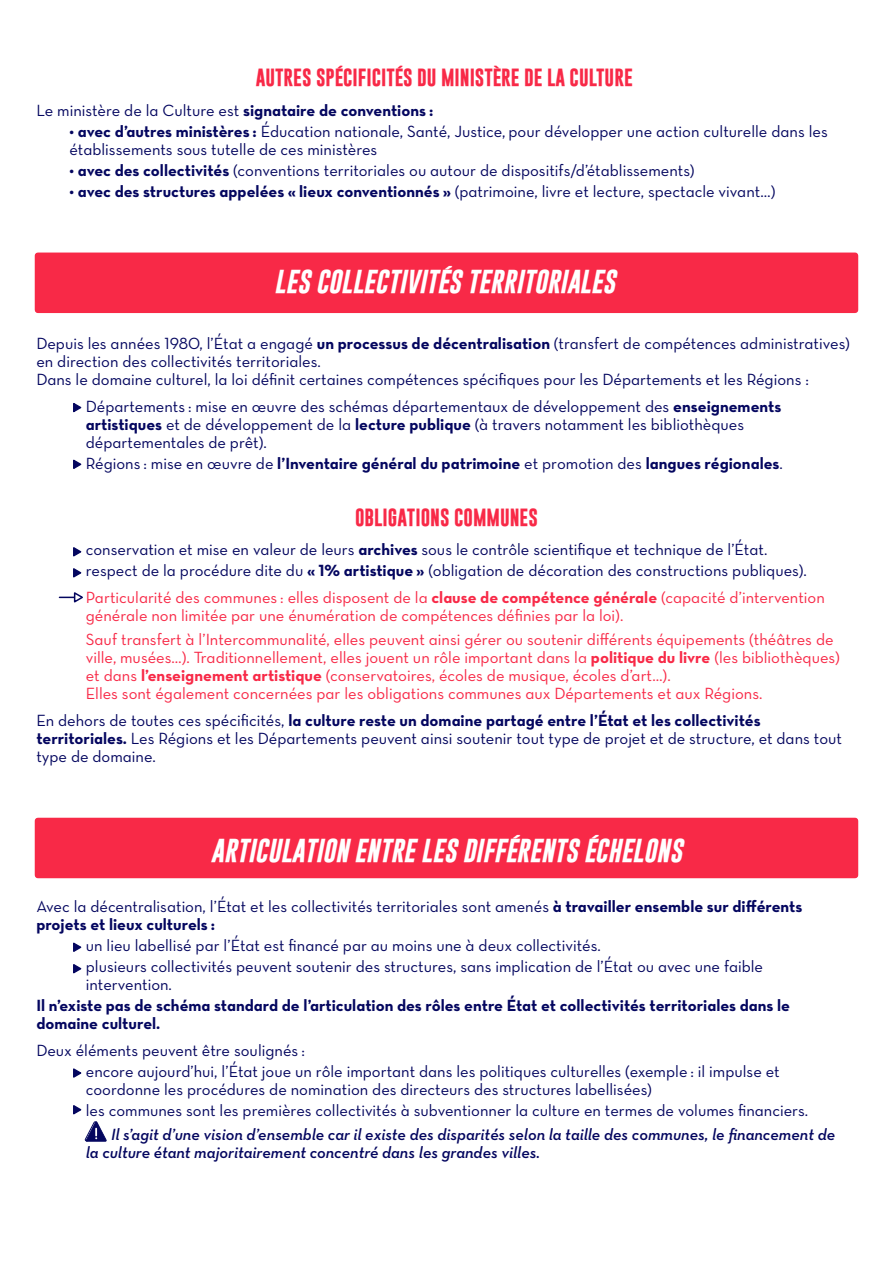
<style>
.page{position:relative;width:893px;height:1263px;background:#fff}
.page>*{position:absolute;margin:0;border:0;box-sizing:border-box;transform-origin:0 0}
.t1{font:italic 700 24px "Gobold";color:#fff}
.t2{font:700 18px "Gobold";color:#f82947}
.t3{font:16.5px/18px "Neutra Text Book Alt";color:#04065f}
.t4{font:16.5px/18px "Neutra Text Book Alt";color:#f82947}
.t5{font:16.5px/21px "Neutra Text Bold Alt";color:#04065f}
.t6{font:16.5px/24px "Neutra Text Demi Italic Alt";color:#04065f}
.s1{font-family:"Neutra Text Bold Alt"}
.s2{font-family:"Neutra Text Book Alt"}
</style>
<div class="page">
<svg style="left:73px;top:403px;width:9px;height:10px"></svg>
<svg style="left:73px;top:459px;width:9px;height:10px"></svg>
<svg style="left:73px;top:547px;width:9px;height:10px"></svg>
<svg style="left:73px;top:568px;width:9px;height:10px"></svg>
<svg style="left:73px;top:942px;width:9px;height:10px"></svg>
<svg style="left:73px;top:1068px;width:9px;height:10px"></svg>
<svg style="left:73px;top:964px;width:9px;height:10px"></svg>
<svg style="left:59px;top:592px;width:24px;height:11px"></svg>
<div style="left:38px;top:256px;width:817px;height:54px;background:#f82947"></div>
<div style="left:35px;top:253px;width:823px;height:60px;border:6px solid #f82947"></div>
<div style="left:38px;top:821px;width:817px;height:54px;background:#f82947"></div>
<div style="left:35px;top:818px;width:823px;height:60px;border:6px solid #f82947"></div>
<svg style="left:73px;top:1105px;width:33px;height:37px"></svg>
<p class="t2" style="left:256px;top:65px;width:379px">AUTRES SPÉCIFICITÉS DU MINISTÈRE DE LA CULTURE</p>
<p class="t3" style="left:37px;top:101px;width:398px">Le ministère de la Culture est <span class="s1">signataire de conventions :</span></p>
<p class="t3" style="left:70px;top:122px;width:760px"><span class="s1">• avec d’autres ministères :</span> Éducation nationale, Santé, Justice, pour développer une action culturelle dans les établissements sous tutelle de ces ministères</p>
<p class="t3" style="left:70px;top:161px;width:627px"><span class="s1">• avec des collectivités</span> (conventions territoriales ou autour de dispositifs/d’établissements)</p>
<p class="t5" style="left:70px;top:180px;width:707px">• avec des structures appelées « lieux conventionnés » <span class="s2">(patrimoine, livre et lecture, spectacle vivant…)</span></p>
<p class="t1" style="left:274px;top:266px;width:342px">LES COLLECTIVITÉS TERRITORIALES</p>
<p class="t3" style="left:36px;top:334px;width:815px">Depuis les années 1980, l’État a engagé <span class="s1">un processus de décentralisation</span> (transfert de compétences administratives) en direction des collectivités territoriales.<br>Dans le domaine culturel, la loi définit certaines compétences spécifiques pour les Départements et les Régions :</p>
<p class="t3" style="left:86px;top:397px;width:697px">Départements : mise en œuvre des schémas départementaux de développement des <span class="s1">enseignements artistiques</span> et de développement de la <span class="s1">lecture publique</span> (à travers notamment les bibliothèques départementales de prêt).</p>
<p class="t5" style="left:86px;top:453px;width:698px"><span class="s2">Régions : mise en œuvre de</span> l’Inventaire général du patrimoine <span class="s2">et promotion des</span> langues régionales<span class="s2">.</span></p>
<p class="t2" style="left:355px;top:506px;width:184px">OBLIGATIONS COMMUNES</p>
<p class="t3" style="left:86px;top:539px;width:722px;line-height:21px">conservation et mise en valeur de leurs <span class="s1">archives</span> sous le contrôle scientifique et technique de l’État. respect de la procédure dite du <span class="s1">« 1% artistique »</span> (obligation de décoration des constructions publiques).</p>
<p class="t4" style="left:86px;top:588px;width:740px">Particularité des communes : elles disposent de la <span class="s1">clause de compétence générale</span> (capacité d’intervention générale non limitée par une énumération de compétences définies par la loi).</p>
<p class="t4" style="left:86px;top:630px;width:755px">Sauf transfert à l’Intercommunalité, elles peuvent ainsi gérer ou soutenir différents équipements (théâtres de ville, musées…). Traditionnellement, elles jouent un rôle important dans la <span class="s1">politique du livre</span> (les bibliothèques) et dans <span class="s1">l’enseignement artistique</span> (conservatoires, écoles de musique, écoles d’art…).<br>Elles sont également concernées par les obligations communes aux Départements et aux Régions.</p>
<p class="t3" style="left:36px;top:711px;width:807px">En dehors de toutes ces spécificités, <span class="s1">la culture reste un domaine partagé entre l’État et les collectivités territoriales.</span> Les Régions et les Départements peuvent ainsi soutenir tout type de projet et de structure, et dans tout type de domaine.</p>
<p class="t1" style="left:211px;top:834px;width:473px">ARTICULATION ENTRE LES DIFFÉRENTS ÉCHELONS</p>
<p class="t3" style="left:36px;top:897px;width:768px">Avec la décentralisation, l’État et les collectivités territoriales sont amenés <span class="s1">à travailler ensemble sur différents projets et lieux culturels :</span></p>
<p class="t3" style="left:86px;top:934px;width:679px;line-height:21px">un lieu labellisé par l’État est financé par au moins une à deux collectivités.<br>plusieurs collectivités peuvent soutenir des structures, sans implication de l’État ou avec une faible</p>
<p class="t5" style="left:36px;top:973px;width:755px;text-indent:50px"><span class="s2">intervention.<br></span>Il n’existe pas de schéma standard de l’articulation des rôles entre État et collectivités territoriales dans le</p>
<p class="t3" style="left:36px;top:1009px;width:270px;line-height:27px"><span class="s1">domaine culturel.<br></span>Deux éléments peuvent être soulignés :</p>
<p class="t3" style="left:86px;top:1062px;width:695px">encore aujourd’hui, l’État joue un rôle important dans les politiques culturelles (exemple : il impulse et coordonne les procédures de nomination des directeurs des structures labellisées)</p>
<p class="t6" style="left:111px;top:1098px;width:726px;text-indent:-25px"><span class="s2">les communes sont les premières collectivités à subventionner la culture en termes de volumes financiers.<br></span>Il s’agit d’une vision d’ensemble car il existe des disparités selon la taille des communes, le financement de</p>
<p class="t6" style="left:86px;top:1140px;width:456px">la culture étant majoritairement concentré dans les grandes villes.</p>
</div>
